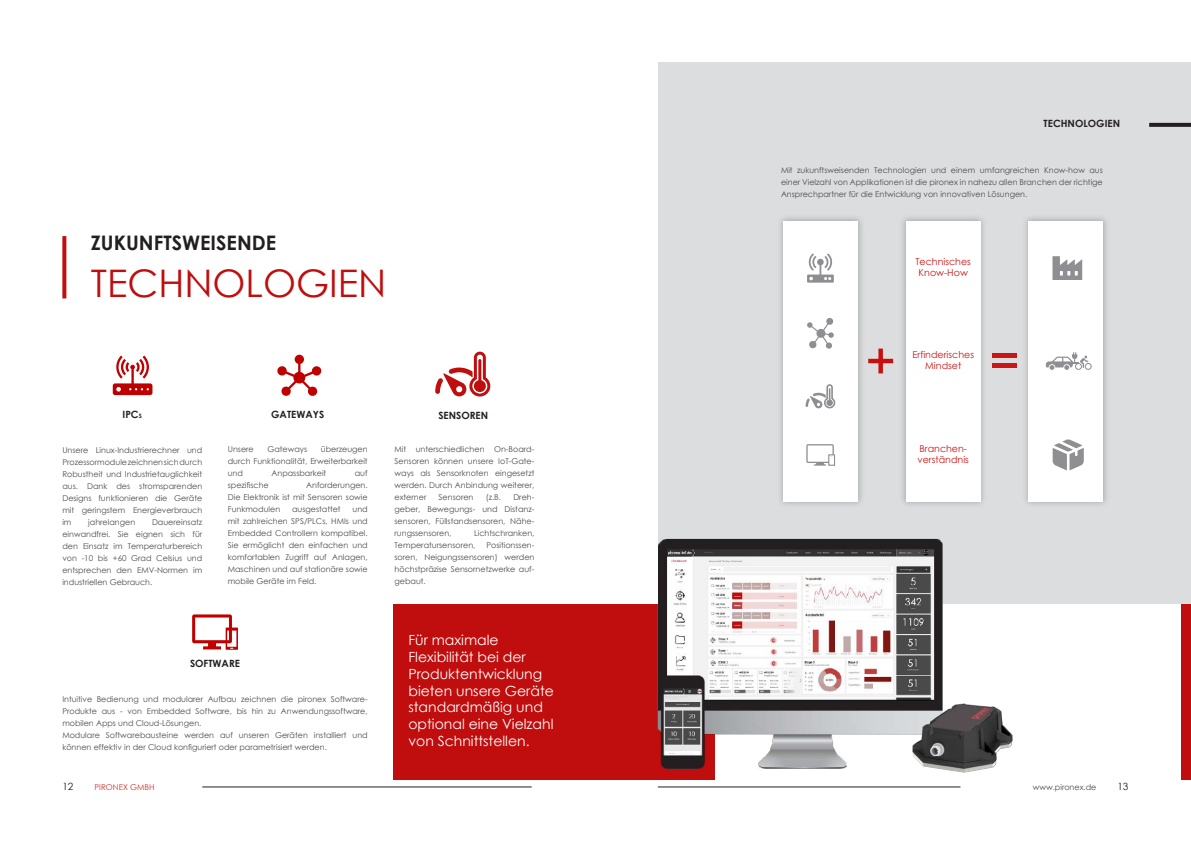
<style>
.page{position:relative;width:1191px;height:842px;background:#fff}
.page>*{position:absolute;margin:0;border:0;box-sizing:border-box;transform-origin:0 0}
.t1{font:38px "Century Gothic";color:#c00d0d}
.t2{font:700 20px "Century Gothic";color:#231f20}
.t3{font:14px/16.8px "Century Gothic";color:#fff}
.t4{font:700 10px "Century Gothic";color:#231f20}
.t5{font:10px "Century Gothic";color:#231f20}
.t6{font:9.5px/11.4px "Century Gothic";color:#cb1517;text-align:center}
.t7{font:8px/12px "Century Gothic";color:#4b4c4d;text-align:justify}
.t8{font:8px "Century Gothic";color:#c93131}
.s1{font-size:6px}
</style>
<div class="page">
<div style="left:658px;top:62px;width:533px;height:542px;background:#dcddde"></div>
<svg style="left:62px;top:236px;width:4px;height:62px"></svg>
<svg style="left:1149px;top:123px;width:42px;height:4px"></svg>
<svg style="left:113px;top:355px;width:39px;height:40px"></svg>
<svg style="left:277px;top:355px;width:45px;height:41px"></svg>
<svg style="left:192px;top:614px;width:46px;height:36px"></svg>
<div style="left:393px;top:604px;width:322px;height:176px;background:#c00d0d"></div>
<div style="left:1181px;top:604px;width:10px;height:176px;background:#c00d0d"></div>
<img style="left:657px;top:538px;width:286px;height:231px">
<img style="left:780px;top:217px;width:82px;height:288px">
<div style="left:783px;top:221px;width:75px;height:280px;background:#fff"></div>
<img style="left:902px;top:217px;width:82px;height:288px">
<div style="left:906px;top:221px;width:74px;height:280px;background:#fff"></div>
<img style="left:1025px;top:217px;width:82px;height:288px">
<div style="left:1028px;top:221px;width:74px;height:280px;background:#fff"></div>
<svg style="left:868px;top:349px;width:25px;height:24px"></svg>
<hr style="left:991px;top:364px;width:25px;height:4px;background:#cb1517">
<div style="left:991px;top:353px;width:25px;height:5px;background:#cb1517"></div>
<svg style="left:805px;top:384px;width:30px;height:24px"></svg>
<svg style="left:807px;top:253px;width:27px;height:30px"></svg>
<svg style="left:806px;top:444px;width:29px;height:22px"></svg>
<svg style="left:807px;top:318px;width:27px;height:31px"></svg>
<svg style="left:1052px;top:256px;width:30px;height:24px"></svg>
<svg style="left:1052px;top:439px;width:31px;height:31px"></svg>
<svg style="left:1045px;top:352px;width:46px;height:18px"></svg>
<svg style="left:435px;top:352px;width:56px;height:44px"></svg>
<img style="left:879px;top:682px;width:134px;height:106px">
<hr style="left:202px;top:787px;width:329px;height:1px;background:#231f20">
<hr style="left:658px;top:787px;width:302px;height:1px;background:#231f20">
<p class="t4" style="left:1043px;top:116px;width:78px">TECHNOLOGIEN</p>
<h2 class="t2" style="left:91px;top:228px;width:187px">ZUKUNFTSWEISENDE</h2>
<h1 class="t1" style="left:91px;top:257px;width:297px">TECHNOLOGIEN</h1>
<p class="t4" style="left:123px;top:407px;width:21px">IPC<span class="s1">S</span></p>
<p class="t7" style="left:62px;top:444px;width:141px">Unsere Linux-Industrierechner und Prozessormodule zeichnen sich durch Robustheit und Industrietauglichkeit aus. Dank des stromsparenden Designs funktionieren die Geräte mit geringstem Energieverbrauch im</p>
<p class="t7" style="left:62px;top:516px;width:141px;text-indent:90px">Dauereinsatz einwandfrei. Sie eignen sich für den Einsatz im Temperaturbereich von -10 bis +60 Grad Celsius und entsprechen den EMV-Normen im industriellen Gebrauch.</p>
<p class="t7" style="left:88px;top:516px;width:48px">jahrelangen</p>
<p class="t4" style="left:271px;top:407px;width:54px">GATEWAYS</p>
<p class="t4" style="left:438px;top:407px;width:51px">SENSOREN</p>
<p class="t7" style="left:228px;top:443px;width:141px;text-indent:93px">überzeugen durch Funktionalität, Erweiterbarkeit und</p>
<p class="t7" style="left:228px;top:443px;width:28px">Unsere</p>
<p class="t7" style="left:267px;top:443px;width:41px">Gateways</p>
<p class="t7" style="left:271px;top:467px;width:56px">Anpassbarkeit</p>
<p class="t7" style="left:355px;top:467px;width:14px">auf</p>
<p class="t7" style="left:228px;top:479px;width:43px">spezifische</p>
<p class="t7" style="left:228px;top:479px;width:141px;text-indent:78px">Anforderungen.<br>Die Elektronik ist mit Sensoren sowie Funkmodulen</p>
<p class="t7" style="left:228px;top:503px;width:141px;text-indent:125px">und mit zahlreichen SPS/PLCs, HMIs und Embedded Controllern kompatibel.<br>Sie ermöglicht den einfachen und komfortablen Zugriff auf Anlagen, Maschinen und auf stationäre sowie mobile Geräte im Feld.</p>
<p class="t7" style="left:292px;top:503px;width:50px">ausgestattet</p>
<p class="t7" style="left:394px;top:443px;width:141px">Mit unterschiedlichen On-Board-Sensoren können unsere IoT-Gate&shy;ways als Sensorknoten eingesetzt werden. Durch Anbindung weiterer, externer</p>
<p class="t7" style="left:438px;top:491px;width:36px">Sensoren</p>
<p class="t7" style="left:486px;top:491px;width:17px">(z.B.</p>
<p class="t7" style="left:394px;top:491px;width:141px;text-indent:119px">Dreh&shy;geber, Bewegungs- und Distanz&shy;sensoren, Füllstandsensoren, Nähe&shy;rungssensoren,</p>
<p class="t7" style="left:394px;top:527px;width:141px;text-indent:80px">Lichtschranken,<br>Temperatursensoren,</p>
<p class="t7" style="left:394px;top:539px;width:141px;text-indent:92px">Positionssen&shy;soren, Neigungssensoren) werden höchstpräzise Sensornetzwerke auf&shy;gebaut.</p>
<p class="t4" style="left:190px;top:656px;width:51px">SOFTWARE</p>
<p class="t7" style="left:62px;top:693px;width:307px;text-align:left">Intuitive Bedienung und modularer Aufbau zeichnen die pironex Software-Produkte aus - von Embedded Software, bis hin zu Anwendungssoftware, mobilen Apps und Cloud-Lösungen.<br>Modulare Softwarebausteine werden auf unseren Geräten installiert und können effektiv in der Cloud konfiguriert oder parametrisiert werden.</p>
<h3 class="t3" style="left:408px;top:631px;width:147px">Für maximale<br>Flexibilität bei der<br>Produktentwicklung bieten unsere Geräte standardmäßig und optional eine Vielzahl von Schnittstellen.</h3>
<p class="t7" style="left:781px;top:164px;width:323px">Mit zukunftsweisenden Technologien und einem umfangreichen Know-how aus einer Vielzahl von Applikationen ist die pironex in nahezu allen Branchen der richtige Ansprechpartner für die Entwicklung von innovativen Lösungen.</p>
<p class="t6" style="left:915px;top:256px;width:57px">Technisches<br>Know-How</p>
<p class="t6" style="left:912px;top:349px;width:63px">Erfinderisches<br>Mindset</p>
<p class="t6" style="left:917px;top:442px;width:53px;text-align:left">Branchen&shy;verständnis</p>
<p class="t5" style="left:62px;top:780px;width:13px">12</p>
<p class="t8" style="left:94px;top:782px;width:62px">PIRONEX GMBH</p>
<p class="t7" style="left:1032px;top:781px;width:65px">www.pironex.de</p>
<p class="t5" style="left:1117px;top:779px;width:13px">13</p>
</div>
